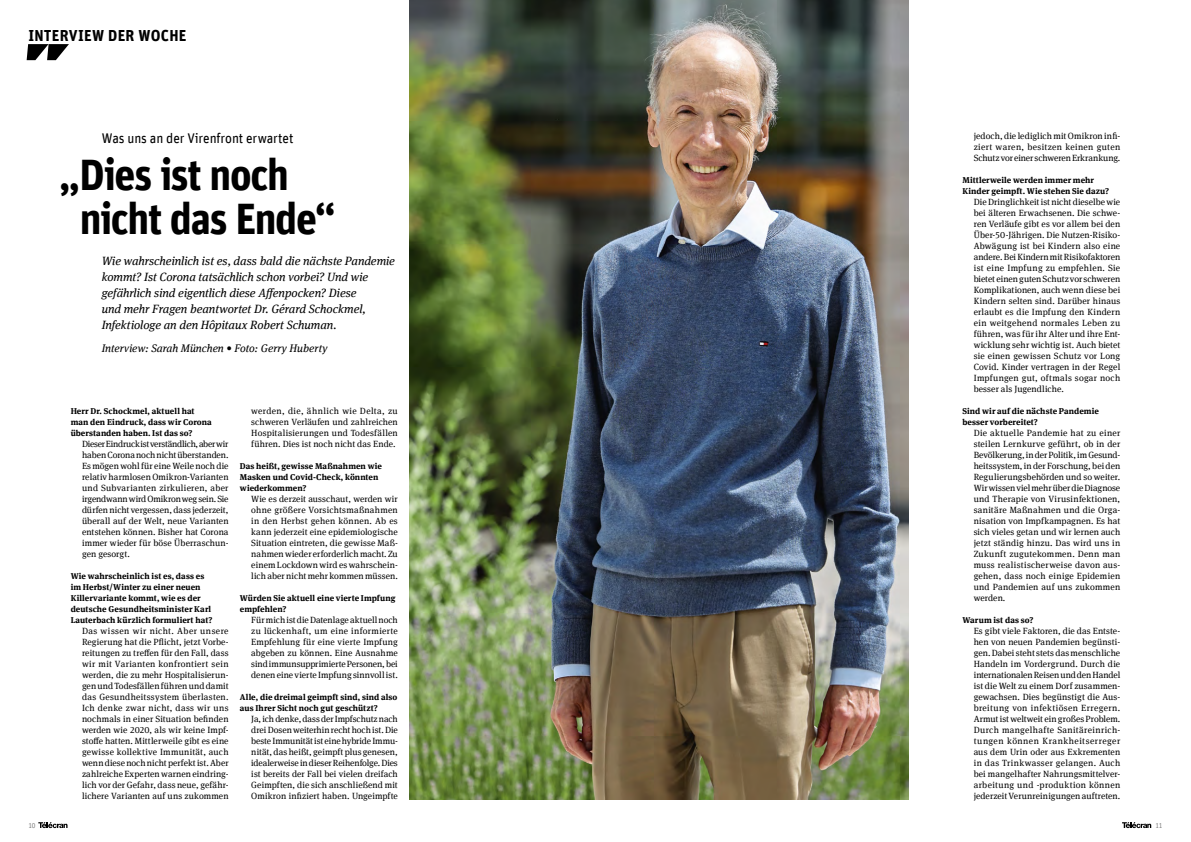
<style>
.page{position:relative;width:1191px;height:842px;background:#fff}
.page>*{position:absolute;margin:0;border:0;box-sizing:border-box;transform-origin:0 0}
._02_Titel_Unit_44p{font:700 44px "Unit Offc Pro";letter-spacing:-.03em;color:#000;scale:.95 1}
.t1{font:700 16px "Unit Offc Pro";letter-spacing:.015em;color:#000;scale:.95 1}
._01_Dachzeile_Unit_g{font:14px "Unit Offc Pro";letter-spacing:-.01em;color:#000;scale:.95 1}
._03_Unterzeile_Meta{font:italic 12px/16px "Meta Serif Offc Pro";letter-spacing:-.005em;color:#000}
.Autorenzeile{font:italic 11px "Meta Serif Offc Pro";color:#000}
._00_Haupttxt_Meta_oh{font:9px/11px "Meta Serif Offc Pro";letter-spacing:.01em;color:#000;text-align:justify}
._00_Haupttxt_Meta_In{font:700 8.5px/11px "Meta Serif Offc Pro";letter-spacing:.005em;color:#000}
.t2{font:7px "Unit Offc Pro";color:#858585;scale:.95 1}
</style>
<div class="page">
<svg style="left:27px;top:44px;width:42px;height:16px"></svg>
<svg style="left:38px;top:822px;width:30px;height:6px"></svg>
<svg style="left:1122px;top:822px;width:29px;height:6px"></svg>
<img style="left:409px;top:0;width:499px;height:799px">
<h2 class="t1" style="left:28px;top:24px;width:168px">INTERVIEW DER WOCHE</h2>
<p class="_01_Dachzeile_Unit_g" style="left:102px;top:128px;width:203px">Was uns an der Virenfront erwartet</p>
<p class="_02_Titel_Unit_44p" style="left:59px;top:142px;width:243px">„Dies ist noch</p>
<p class="_02_Titel_Unit_44p" style="left:80px;top:186px;width:271px">nicht das Ende“</p>
<p class="_03_Unterzeile_Meta" style="left:102px;top:252px;width:295px">Wie wahrscheinlich ist es, dass bald die nächste Pandemie kommt? Ist Corona tatsächlich schon vorbei? Und wie gefährlich sind eigentlich diese Affenpocken? Diese<br>und mehr Fragen beantwortet Dr. Gérard Schockmel, Infektiologe an den Hôpitaux Robert Schuman.</p>
<p class="Autorenzeile" style="left:102px;top:340px;width:228px">Interview: Sarah München • Foto: Gerry Huberty</p>
<p class="_00_Haupttxt_Meta_In" style="left:71px;top:405px;width:143px">Herr Dr. Schockmel, aktuell hat man den Eindruck, dass wir Corona überstanden haben. Ist das so?</p>
<p class="_00_Haupttxt_Meta_oh" style="left:82px;top:438px;width:148px">Dieser Eindruck ist verständlich, aber wir haben Corona noch nicht überstanden.<br>Es mögen wohl für eine Weile noch die relativ harmlosen Omikron-Varianten und Subvarianten zirkulieren, aber irgendwann wird Omikron weg sein. Sie dürfen nicht vergessen, dass jederzeit, überall auf der Welt, neue Varianten entstehen können. Bisher hat Corona immer wieder für böse Überraschun&shy;gen gesorgt.</p>
<p class="_00_Haupttxt_Meta_In" style="left:71px;top:570px;width:143px">Wie wahrscheinlich ist es, dass es im Herbst/Winter zu einer neuen Killervariante kommt, wie es der deutsche Gesundheitsminister Karl Lauterbach kürzlich formuliert hat?</p>
<p class="_00_Haupttxt_Meta_oh" style="left:82px;top:625px;width:148px">Das wissen wir nicht. Aber unsere Regierung hat die Pflicht, jetzt Vorbe&shy;reitungen zu treffen für den Fall, dass wir mit Varianten konfrontiert sein werden, die zu mehr Hospitalisierun&shy;gen und Todesfällen führen und damit das Gesundheitssystem überlasten.<br>Ich denke zwar nicht, dass wir uns nochmals in einer Situation befinden werden wie 2020, als wir keine Impf&shy;stoffe hatten. Mittlerweile gibt es eine gewisse kollektive Immunität, auch wenn diese noch nicht perfekt ist. Aber zahlreiche Experten warnen eindring&shy;lich vor der Gefahr, dass neue, gefähr&shy;lichere Varianten auf uns zukommen</p>
<p class="_00_Haupttxt_Meta_oh" style="left:251px;top:405px;width:148px">werden, die, ähnlich wie Delta, zu schweren Verläufen und zahlreichen Hospitalisierungen und Todesfällen führen. Dies ist noch nicht das Ende.</p>
<p class="_00_Haupttxt_Meta_In" style="left:240px;top:460px;width:143px">Das heißt, gewisse Maßnahmen wie<br>Masken und Covid-Check, könnten wiederkommen?</p>
<p class="_00_Haupttxt_Meta_oh" style="left:251px;top:493px;width:148px">Wie es derzeit ausschaut, werden wir ohne größere Vorsichtsmaßnahmen in den Herbst gehen können. Ab es kann jederzeit eine epidemiologische Situation eintreten, die gewisse Maß&shy;nahmen wieder erforderlich macht. Zu einem Lockdown wird es wahrschein&shy;lich aber nicht mehr kommen müssen.</p>
<p class="_00_Haupttxt_Meta_In" style="left:240px;top:592px;width:157px">Würden Sie aktuell eine vierte Impfung empfehlen?</p>
<p class="_00_Haupttxt_Meta_oh" style="left:251px;top:614px;width:148px">Für mich ist die Datenlage aktuell noch zu lückenhaft, um eine informierte Empfehlung für eine vierte Impfung abgeben zu können. Eine Ausnahme sind immunsupprimierte Personen, bei denen eine vierte Impfung sinnvoll ist.</p>
<p class="_00_Haupttxt_Meta_In" style="left:240px;top:691px;width:159px">Alle, die dreimal geimpft sind, sind also aus Ihrer Sicht noch gut geschützt?</p>
<p class="_00_Haupttxt_Meta_oh" style="left:251px;top:713px;width:148px">Ja, ich denke, dass der Impfschutz nach drei Dosen weiterhin recht hoch ist. Die beste Immunität ist eine hybride Immu&shy;nität, das heißt, geimpft plus genesen, idealerweise in dieser Reihenfolge. Dies ist bereits der Fall bei vielen dreifach Geimpften, die sich anschließend mit Omikron infiziert haben. Ungeimpfte</p>
<p class="_00_Haupttxt_Meta_oh" style="left:973px;top:130px;width:148px">jedoch, die lediglich mit Omikron infi&shy;ziert waren, besitzen keinen guten Schutz vor einer schweren Erkrankung.</p>
<p class="_00_Haupttxt_Meta_In" style="left:962px;top:174px;width:148px">Mittlerweile werden immer mehr<br>Kinder geimpft. Wie stehen Sie dazu?</p>
<p class="_00_Haupttxt_Meta_oh" style="left:973px;top:196px;width:148px">Die Dringlichkeit ist nicht dieselbe wie bei älteren Erwachsenen. Die schwe&shy;ren Verläufe gibt es vor allem bei den Über-50-Jährigen. Die Nutzen-Risiko-Abwägung ist bei Kindern also eine andere. Bei Kindern mit Risikofaktoren ist eine Impfung zu empfehlen. Sie bietet einen guten Schutz vor schweren Komplikationen, auch wenn diese bei Kindern selten sind. Darüber hinaus erlaubt es die Impfung den Kindern ein weitgehend normales Leben zu führen, was für ihr Alter und ihre Ent&shy;wicklung sehr wichtig ist. Auch bietet sie einen gewissen Schutz vor Long Covid. Kinder vertragen in der Regel Impfungen gut, oftmals sogar noch besser als Jugendliche.</p>
<p class="_00_Haupttxt_Meta_In" style="left:962px;top:405px;width:138px">Sind wir auf die nächste Pandemie besser vorbereitet?</p>
<p class="_00_Haupttxt_Meta_oh" style="left:973px;top:427px;width:148px">Die aktuelle Pandemie hat zu einer steilen Lernkurve geführt, ob in der Bevölkerung, in der Politik, im Gesund&shy;heitssystem, in der Forschung, bei den Regulierungsbehörden und so weiter.<br>Wir wissen viel mehr über die Diagnose und Therapie von Virusinfektionen, sanitäre Maßnahmen und die Orga&shy;nisation von Impfkampagnen. Es hat sich vieles getan und wir lernen auch jetzt ständig hinzu. Das wird uns in Zukunft zugutekommen. Denn man muss realistischerweise davon aus&shy;gehen, dass noch einige Epidemien und Pandemien auf uns zukommen werden.</p>
<p class="_00_Haupttxt_Meta_In" style="left:962px;top:614px;width:73px">Warum ist das so?</p>
<p class="_00_Haupttxt_Meta_oh" style="left:973px;top:625px;width:148px">Es gibt viele Faktoren, die das Entste&shy;hen von neuen Pandemien begünsti&shy;gen. Dabei steht stets das menschliche Handeln im Vordergrund. Durch die internationalen Reisen und den Handel ist die Welt zu einem Dorf zusammen&shy;gewachsen. Dies begünstigt die Aus&shy;breitung von infektiösen Erregern.<br>Armut ist weltweit ein großes Problem.<br>Durch mangelhafte Sanitäreinrich&shy;tungen können Krankheitserreger aus dem Urin oder aus Exkrementen in das Trinkwasser gelangen. Auch bei mangelhafter Nahrungsmittelver&shy;arbeitung und -produktion können jederzeit Verunreinigungen auftreten.</p>
<p class="t2" style="left:28px;top:821px;width:9px">10</p>
<p class="t2" style="left:1155px;top:821px;width:9px">11</p>
</div>
